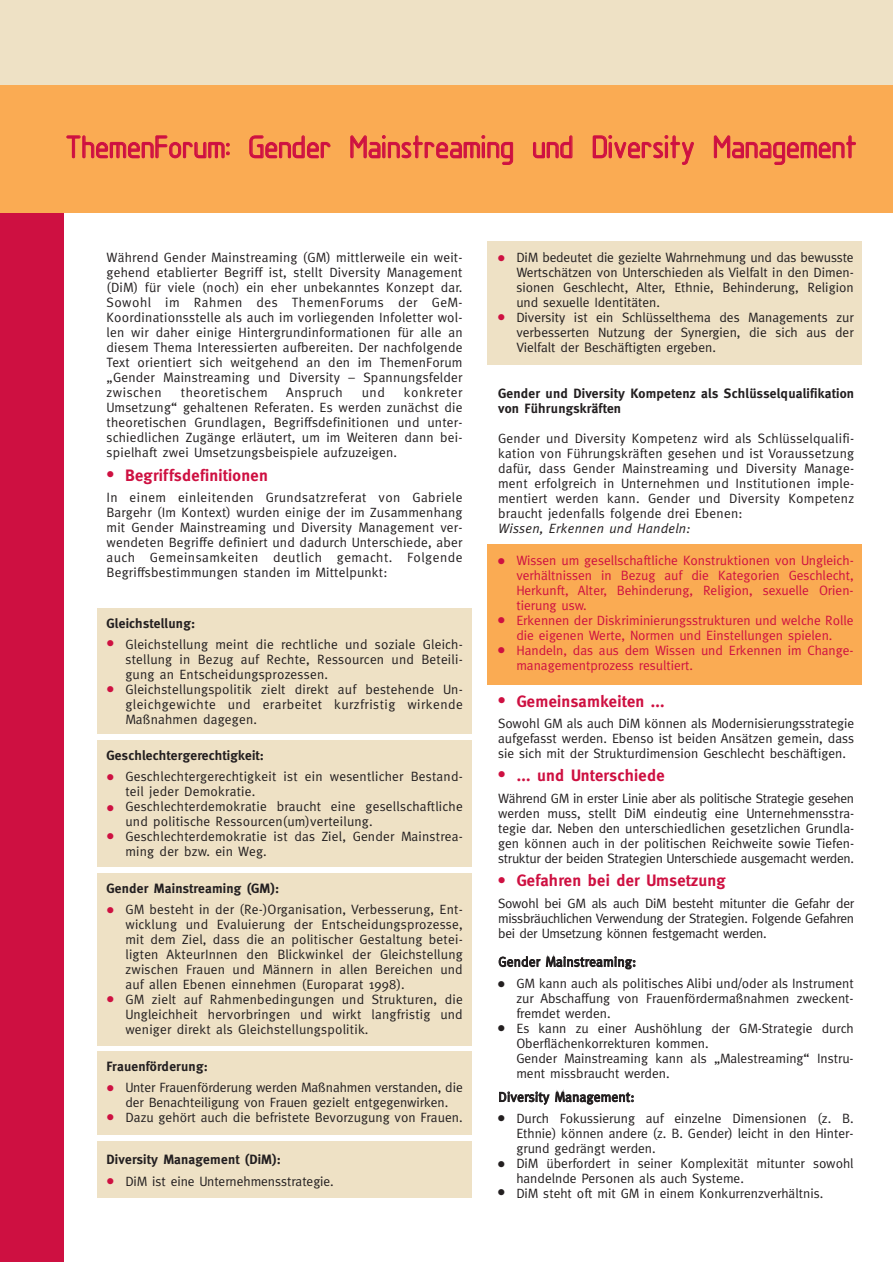
<style>
.page{position:relative;width:893px;height:1262px;background:#fff}
.page>*{position:absolute;margin:0;border:0;box-sizing:border-box;transform-origin:0 0}
.t1{font:33px "Isonorm 3098";color:#ce1041}
.t2{font:700 16.5px "Meta";letter-spacing:.015em;color:#ce1041}
.t3{font:13.5px/15px "Meta";letter-spacing:.005em;color:#231f20;text-align:justify}
.t4{font:13.5px/15px "Meta";color:#ce1041}
.t5{font:700 13.5px/15px "Meta";letter-spacing:.015em;color:#231f20}
.t6{font:italic 13.5px "Meta";letter-spacing:.015em;color:#231f20}
.t7{font:13.5px "Meta";letter-spacing:.035em;color:#231f20}
</style>
<div class="page">
<div style="left:0;top:213px;width:64px;height:1048px;background:#ce1041"></div>
<div style="left:0;top:0;width:892px;height:85px;background:#eee1c5"></div>
<div style="left:0;top:85px;width:892px;height:128px;background:#faab53"></div>
<div style="left:97px;top:608px;width:375px;height:126px;background:#eee1c5"></div>
<div style="left:97px;top:740px;width:375px;height:127px;background:#eee1c5"></div>
<div style="left:97px;top:873px;width:375px;height:172px;background:#eee1c5"></div>
<div style="left:97px;top:1051px;width:375px;height:84px;background:#eee1c5"></div>
<div style="left:97px;top:1141px;width:375px;height:57px;background:#eee1c5"></div>
<div style="left:487px;top:241px;width:374px;height:123px;background:#eee1c5"></div>
<div style="left:487px;top:544px;width:374px;height:140px;background:#faab53"></div>
<h1 class="t1" style="left:67px;top:136px;width:792px">ThemenForum: Gender Mainstreaming und Diversity Management</h1>
<p class="t3" style="left:107px;top:251px;width:357px">Während Gender Mainstreaming (GM) mittlerweile ein weit&shy;gehend etablierter Begriff ist, stellt Diversity Management (DiM) für viele (noch) ein eher unbekanntes Konzept dar.<br>Sowohl im Rahmen des ThemenForums der GeM-Koordinationsstelle als auch im vorliegenden Infoletter wol&shy;len wir daher einige Hintergrundinformationen für alle an diesem Thema Interessierten aufbereiten. Der nachfolgende Text orientiert sich weitgehend an den im ThemenForum „Gender Mainstreaming und Diversity – Spannungsfelder zwischen</p>
<p class="t7" style="left:181px;top:387px;width:88px">theoretischem</p>
<p class="t7" style="left:286px;top:387px;width:58px">Anspruch</p>
<p class="t3" style="left:362px;top:386px;width:24px">und</p>
<p class="t3" style="left:107px;top:386px;width:357px;text-indent:297px">konkreter Umsetzung“ gehaltenen Referaten. Es werden zunächst die theoretischen Grundlagen, Begriffsdefinitionen und unter&shy;schiedlichen Zugänge erläutert, um im Weiteren dann bei&shy;spielhaft zwei Umsetzungsbeispiele aufzuzeigen.</p>
<p class="t3" style="left:107px;top:491px;width:357px">In einem einleitenden Grundsatzreferat von Gabriele Bargehr (Im Kontext) wurden einige der im Zusammenhang mit Gender Mainstreaming und Diversity Management ver&shy;wendeten Begriffe definiert und dadurch Unterschiede, aber auch Gemeinsamkeiten deutlich gemacht. Folgende Begriffsbestimmungen standen im Mittelpunkt:</p>
<p class="t2" style="left:125px;top:469px;width:144px">Begriffsdefinitionen</p>
<p class="t5" style="left:107px;top:617px;width:90px">Gleichstellung:</p>
<p class="t3" style="left:125px;top:638px;width:339px;text-align:left">Gleichstellung meint die rechtliche und soziale Gleich&shy;stellung in Bezug auf Rechte, Ressourcen und Beteili&shy;gung an Entscheidungsprozessen.<br>Gleichstellungspolitik zielt direkt auf bestehende Un&shy;gleichgewichte und erarbeitet kurzfristig wirkende Maßnahmen dagegen.</p>
<p class="t5" style="left:107px;top:749px;width:159px">Geschlechtergerechtigkeit:</p>
<p class="t3" style="left:125px;top:770px;width:339px;text-align:left">Geschlechtergerechtigkeit ist ein wesentlicher Bestand&shy;teil jeder Demokratie.<br>Geschlechterdemokratie braucht eine gesellschaftliche und politische Ressourcen(um)verteilung.<br>Geschlechterdemokratie ist das Ziel, Gender Mainstrea&shy;ming der bzw. ein Weg.</p>
<p class="t5" style="left:107px;top:882px;width:174px">Gender Mainstreaming (GM):</p>
<p class="t3" style="left:125px;top:903px;width:339px;text-align:left">GM besteht in der (Re-)Organisation, Verbesserung, Ent&shy;wicklung und Evaluierung der Entscheidungsprozesse, mit dem Ziel, dass die an politischer Gestaltung betei&shy;ligten AkteurInnen den Blickwinkel der Gleichstellung zwischen Frauen und Männern in allen Bereichen und auf allen Ebenen einnehmen (Europarat 1998).<br>GM zielt auf Rahmenbedingungen und Strukturen, die Ungleichheit hervorbringen und wirkt langfristig und weniger direkt als Gleichstellungspolitik.</p>
<p class="t5" style="left:107px;top:1060px;width:103px">Frauenförderung:</p>
<p class="t3" style="left:125px;top:1081px;width:339px;text-align:left">Unter Frauenförderung werden Maßnahmen verstanden, die der Benachteiligung von Frauen gezielt entgegenwirken.<br>Dazu gehört auch die befristete Bevorzugung von Frauen.</p>
<p class="t5" style="left:107px;top:1153px;width:176px">Diversity Management (DiM):</p>
<p class="t3" style="left:125px;top:1174px;width:210px">DiM ist eine Unternehmensstrategie.</p>
<p class="t3" style="left:516px;top:251px;width:339px;text-align:left">DiM bedeutet die gezielte Wahrnehmung und das bewusste Wertschätzen von Unterschieden als Vielfalt in den Dimen&shy;sionen Geschlecht, Alter, Ethnie, Behinderung, Religion und sexuelle Identitäten.<br>Diversity ist ein Schlüsselthema des Managements zur verbesserten Nutzung der Synergien, die sich aus der Vielfalt der Beschäftigten ergeben.</p>
<p class="t5" style="left:498px;top:387px;width:357px">Gender und Diversity Kompetenz als Schlüsselqualifikation von Führungskräften</p>
<p class="t3" style="left:498px;top:432px;width:357px">Gender und Diversity Kompetenz wird als Schlüsselqualifi&shy;kation von Führungskräften gesehen und ist Voraussetzung dafür, dass Gender Mainstreaming und Diversity Manage&shy;ment erfolgreich in Unternehmen und Institutionen imple&shy;mentiert werden kann. Gender und Diversity Kompetenz braucht jedenfalls folgende drei Ebenen:</p>
<p class="t6" style="left:498px;top:523px;width:194px">Wissen, Erkennen und Handeln:</p>
<p class="t4" style="left:516px;top:554px;width:339px">Wissen um gesellschaftliche Konstruktionen von Ungleich&shy;verhältnissen in Bezug auf die Kategorien Geschlecht, Herkunft, Alter, Behinderung, Religion, sexuelle Orien&shy;tierung usw.<br>Erkennen der Diskriminierungsstrukturen und welche Rolle die eigenen Werte, Normen und Einstellungen spielen.<br>Handeln, das aus dem Wissen und Erkennen im Change&shy;managementprozess resultiert.</p>
<p class="t2" style="left:516px;top:695px;width:149px">Gemeinsamkeiten ...</p>
<p class="t3" style="left:498px;top:717px;width:357px">Sowohl GM als auch DiM können als Modernisierungsstrategie aufgefasst werden. Ebenso ist beiden Ansätzen gemein, dass sie sich mit der Strukturdimension Geschlecht beschäftigen.</p>
<p class="t3" style="left:498px;top:792px;width:357px">Während GM in erster Linie aber als politische Strategie gesehen werden muss, stellt DiM eindeutig eine Unternehmensstra&shy;tegie dar. Neben den unterschiedlichen gesetzlichen Grundla&shy;gen können auch in der politischen Reichweite sowie Tiefen&shy;struktur der beiden Strategien Unterschiede ausgemacht werden.</p>
<p class="t3" style="left:498px;top:897px;width:357px">Sowohl bei GM als auch DiM besteht mitunter die Gefahr der missbräuchlichen Verwendung der Strategien. Folgende Gefahren bei der Umsetzung können festgemacht werden.</p>
<p class="t2" style="left:516px;top:769px;width:149px">... und Unterschiede</p>
<p class="t2" style="left:516px;top:874px;width:210px">Gefahren bei der Umsetzung</p>
<p class="t3" style="left:498px;top:955px;width:139px">Gender Mainstreaming:</p>
<p class="t3" style="left:516px;top:977px;width:339px;text-align:left">GM kann auch als politisches Alibi und/oder als Instrument zur Abschaffung von Frauenfördermaßnahmen zweckent&shy;fremdet werden.<br>Es kann zu einer Aushöhlung der GM-Strategie durch Oberflächenkorrekturen kommen.<br>Gender Mainstreaming kann als „Malestreaming“ Instru&shy;ment missbraucht werden.</p>
<p class="t3" style="left:516px;top:1112px;width:339px;text-align:left">Durch Fokussierung auf einzelne Dimensionen (z. B.<br>Ethnie) können andere (z. B. Gender) leicht in den Hinter&shy;grund gedrängt werden.<br>DiM überfordert in seiner Komplexität mitunter sowohl handelnde Personen als auch Systeme.<br>DiM steht oft mit GM in einem Konkurrenzverhältnis.</p>
<p class="t3" style="left:498px;top:1090px;width:138px">Diversity Management:</p>
</div>
